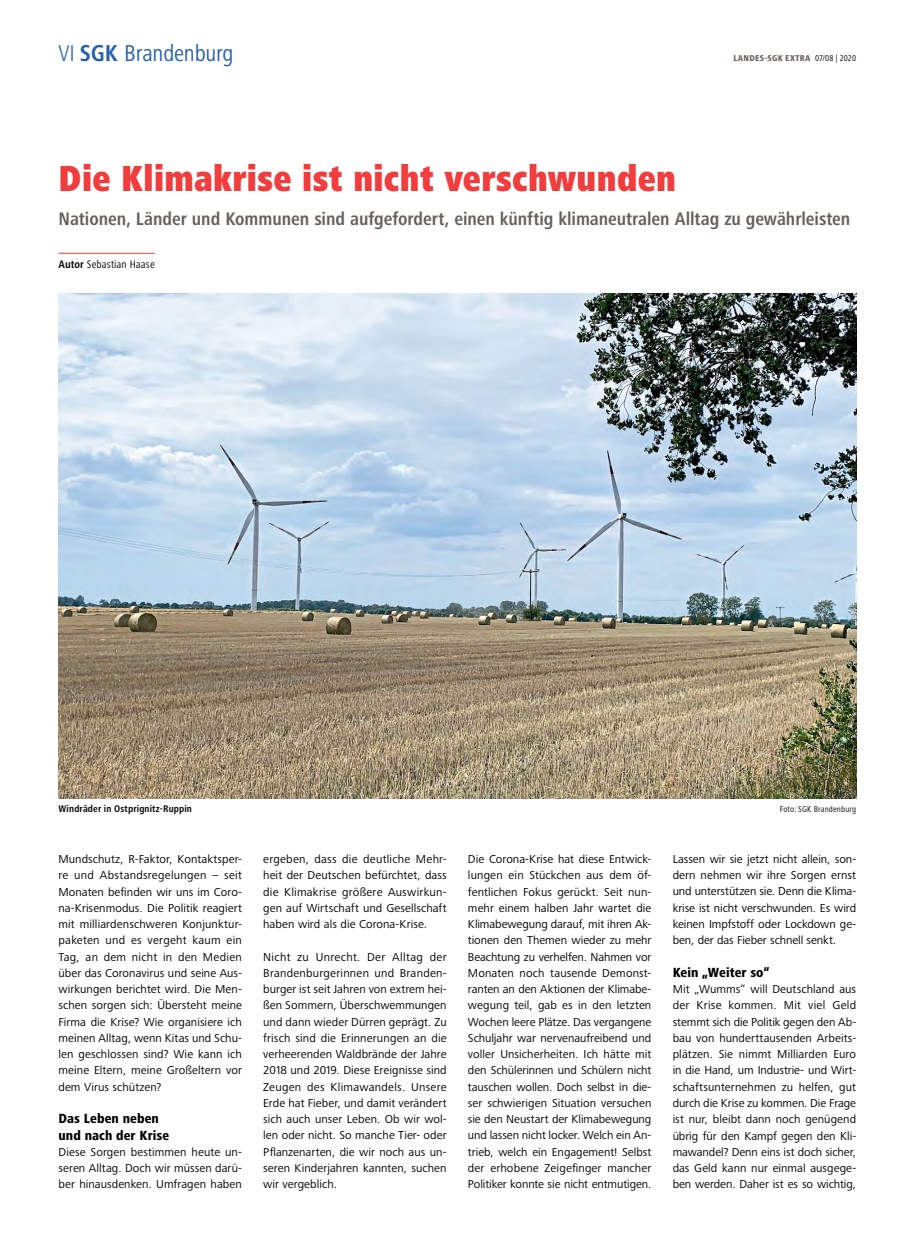
<style>
.page{position:relative;width:904px;height:1241px;background:#fff}
.page>*{position:absolute;margin:0;border:0;box-sizing:border-box;transform-origin:0 0}
._01_Headline_Rot_30p{font:900 condensed 37.5px "Frutiger Next Pro";letter-spacing:.01em;color:#f13d3d;scale:.92 1}
.t1{font:condensed 23.75px "Frutiger Next Pro";letter-spacing:-.005em;color:#245fac}
._02_Vorspann_15pt{font:700 condensed 18.75px "Frutiger Next Pro";letter-spacing:-.005em;color:#66605c}
._04_Zwischenüberschr{font:800 condensed 13.75px "Frutiger Next Pro";letter-spacing:.005em;color:#000}
._03_Fliess_Block{font:11.88px/16.2px "Frutiger Next Pro";color:#000;text-align:justify}
._02_Autorenzeile{font:condensed 11.25px "Frutiger Next Pro";letter-spacing:.01em;color:#000}
._07_Bildunterschrift{font:700 condensed 10px "Frutiger Next Pro";letter-spacing:.015em;color:#000}
.t2{font:800 condensed 8.75px "Frutiger Next Pro";letter-spacing:.03em;color:#66605c}
._07_Bildunterschrift-2{font:condensed 8.75px "Frutiger Next Pro";letter-spacing:.015em;color:#000}
.s1{font-weight:300}
.s2{font-weight:700}
.s3{font-weight:400;color:#000}
</style>
<div class="page">
<img style="left:58px;top:294px;width:798px;height:504px">
<hr style="left:58px;top:253px;width:97px;height:1px;background:#f13d3d">
<h2 class="t1" style="left:58px;top:40px;width:177px"><span class="s1">VI</span> <span class="s2">SGK</span> Brandenburg</h2>
<p class="t2" style="left:733px;top:53px;width:124px">LANDES-SGK EXTRA <span class="s3">07/08 | 2020</span></p>
<p class="_01_Headline_Rot_30p" style="left:58px;top:157px;width:673px">Die Klimakrise ist nicht verschwunden</p>
<p class="_02_Vorspann_15pt" style="left:58px;top:207px;width:793px">Nationen, Länder und Kommunen sind aufgefordert, einen künftig klimaneutralen Alltag zu gewährleisten</p>
<p class="_02_Autorenzeile" style="left:58px;top:257px;width:98px"><span class="s2">Autor</span> Sebastian Haase</p>
<p class="_07_Bildunterschrift" style="left:58px;top:802px;width:135px">Windräder in Ostprignitz-Ruppin</p>
<p class="_07_Bildunterschrift-2" style="left:779px;top:804px;width:78px">Foto: SGK Brandenburg</p>
<p class="_03_Fliess_Block" style="left:58px;top:850px;width:185px">Mundschutz, R-Faktor, Kontaktsper&shy;re und Abstandsregelungen – seit Monaten befinden wir uns im Coro&shy;na-Krisenmodus. Die Politik reagiert mit milliardenschweren Konjunktur&shy;paketen und es vergeht kaum ein Tag, an dem nicht in den Medien über das Coronavirus und seine Aus&shy;wirkungen berichtet wird. Die Men&shy;schen sorgen sich: Übersteht meine Firma die Krise? Wie organisiere ich meinen Alltag, wenn Kitas und Schu&shy;len geschlossen sind? Wie kann ich meine Eltern, meine Großeltern vor dem Virus schützen?</p>
<p class="_04_Zwischenüberschr" style="left:58px;top:1110px;width:102px">Das Leben neben</p>
<p class="_04_Zwischenüberschr" style="left:58px;top:1126px;width:112px">und nach der Krise</p>
<p class="_03_Fliess_Block" style="left:58px;top:1143px;width:185px">Diese Sorgen bestimmen heute un&shy;seren Alltag. Doch wir müssen darü&shy;ber hinausdenken. Umfragen haben</p>
<p class="_03_Fliess_Block" style="left:263px;top:850px;width:185px">ergeben, dass die deutliche Mehr&shy;heit der Deutschen befürchtet, dass die Klimakrise größere Auswirkun&shy;gen auf Wirtschaft und Gesellschaft haben wird als die Corona-Krise.</p>
<p class="_03_Fliess_Block" style="left:263px;top:948px;width:185px">Nicht zu Unrecht. Der Alltag der Brandenburgerinnen und Branden&shy;burger ist seit Jahren von extrem hei&shy;ßen Sommern, Überschwemmungen und dann wieder Dürren geprägt. Zu frisch sind die Erinnerungen an die verheerenden Waldbrände der Jahre 2018 und 2019. Diese Ereignisse sind Zeugen des Klimawandels. Unsere Erde hat Fieber, und damit verändert sich auch unser Leben. Ob wir wol&shy;len oder nicht. So manche Tier- oder Pflanzenarten, die wir noch aus un&shy;seren Kinderjahren kannten, suchen wir vergeblich.</p>
<p class="_03_Fliess_Block" style="left:468px;top:850px;width:185px">Die Corona-Krise hat diese Entwick&shy;lungen ein Stückchen aus dem öf&shy;fentlichen Fokus gerückt. Seit nun&shy;mehr einem halben Jahr wartet die Klimabewegung darauf, mit ihren Ak&shy;tionen den Themen wieder zu mehr Beachtung zu verhelfen. Nahmen vor Monaten noch tausende Demonst&shy;ranten an den Aktionen der Klimabe&shy;wegung teil, gab es in den letzten Wochen leere Plätze. Das vergangene Schuljahr war nervenaufreibend und voller Unsicherheiten. Ich hätte mit den Schülerinnen und Schülern nicht tauschen wollen. Doch selbst in die&shy;ser schwierigen Situation versuchen sie den Neustart der Klimabewegung und lassen nicht locker. Welch ein An&shy;trieb, welch ein Engagement! Selbst der erhobene Zeigefinger mancher Politiker konnte sie nicht entmutigen.</p>
<p class="_03_Fliess_Block" style="left:672px;top:850px;width:185px">Lassen wir sie jetzt nicht allein, son&shy;dern nehmen wir ihre Sorgen ernst und unterstützen sie. Denn die Klima&shy;krise ist nicht verschwunden. Es wird keinen Impfstoff oder Lockdown ge&shy;ben, der das Fieber schnell senkt.</p>
<p class="_04_Zwischenüberschr" style="left:672px;top:964px;width:98px">Kein „Weiter so“</p>
<p class="_03_Fliess_Block" style="left:672px;top:980px;width:185px">Mit „Wumms“ will Deutschland aus der Krise kommen. Mit viel Geld stemmt sich die Politik gegen den Ab&shy;bau von hunderttausenden Arbeits&shy;plätzen. Sie nimmt Milliarden Euro in die Hand, um Industrie- und Wirt&shy;schaftsunternehmen zu helfen, gut durch die Krise zu kommen. Die Frage ist nur, bleibt dann noch genügend übrig für den Kampf gegen den Kli&shy;mawandel? Denn eins ist doch sicher, das Geld kann nur einmal ausgege&shy;ben werden. Daher ist es so wichtig,</p>
</div>
